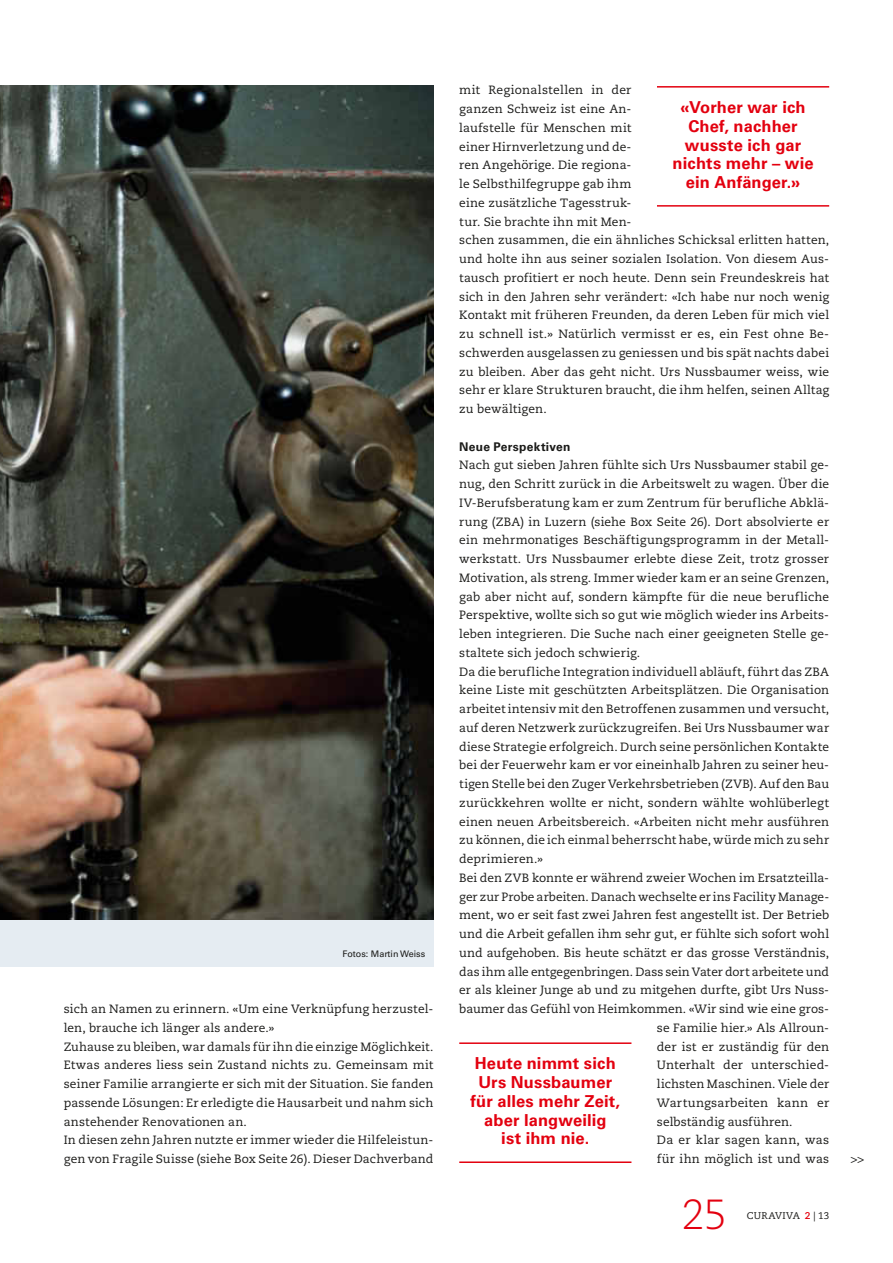
<style>
.page{position:relative;width:893px;height:1263px;background:#fff}
.page>*{position:absolute;margin:0;border:0;box-sizing:border-box;transform-origin:0 0}
.t1{font:300 42px "Caecilia LT Std";color:#e3000f}
.t2{font:700 16.5px/18.8px "Univers LT Std";letter-spacing:.01em;color:#e3000f;text-align:center}
.t3{font:12px/18.8px "Caecilia LT Std";letter-spacing:.01em;color:#1a1a18}
.t4{font:700 12px "Univers LT Std";letter-spacing:.025em;color:#1a1a18}
.t5{font:9.75px "Caecilia LT Std";letter-spacing:.035em;color:#1a1a18}
.t6{font:9px "Univers LT Std";color:#1a1a18}
.s1{font-weight:700;color:#e3000f}
</style>
<div class="page">
<hr style="left:459px;top:1042px;width:172px;height:2px;background:#e3000f">
<hr style="left:459px;top:1161px;width:172px;height:2px;background:#e3000f">
<div style="left:0;top:919px;width:434px;height:48px;background:#e5ecf2"></div>
<img style="left:0;top:85px;width:434px;height:834px">
<hr style="left:657px;top:86px;width:172px;height:2px;background:#e3000f">
<hr style="left:657px;top:205px;width:172px;height:2px;background:#e3000f">
<p class="t6" style="left:342px;top:948px;width:84px">Fotos: Martin Weiss</p>
<p class="t3" style="left:64px;top:1000px;width:371px">sich an Namen zu erinnern. «Um eine Verknüpfung herzustel&shy;len, brauche ich länger als andere.»<br>Zuhause zu bleiben, war damals für ihn die einzige Möglichkeit.<br>Etwas anderes liess sein Zustand nichts zu. Gemeinsam mit seiner Familie arrangierte er sich mit der Situation. Sie fanden passende Lösungen: Er erledigte die Hausarbeit und nahm sich anstehender Renovationen an.<br>In diesen zehn Jahren nutzte er immer wieder die Hilfeleistun&shy;gen von Fragile Suisse (siehe Box Seite 26). Dieser Dachverband</p>
<p class="t3" style="left:459px;top:81px;width:371px">mit Regionalstellen in der<br>ganzen Schweiz ist eine An-<br>laufstelle für Menschen mit<br>einer Hirnverletzung und de-<br>ren Angehörige. Die regiona-<br>le Selbsthilfegruppe gab ihm<br>eine zusätzliche Tagesstruk-<br>tur. Sie brachte ihn mit Men-<br>schen zusammen, die ein ähnliches Schicksal erlitten hatten, und holte ihn aus seiner sozialen Isolation. Von diesem Aus&shy;tausch profitiert er noch heute. Denn sein Freundeskreis hat sich in den Jahren sehr verändert: «Ich habe nur noch wenig Kontakt mit früheren Freunden, da deren Leben für mich viel zu schnell ist.» Natürlich vermisst er es, ein Fest ohne Be&shy;schwerden ausgelassen zu geniessen und bis spät nachts dabei zu bleiben. Aber das geht nicht. Urs Nussbaumer weiss, wie sehr er klare Strukturen braucht, die ihm helfen, seinen Alltag zu bewältigen.</p>
<p class="t4" style="left:459px;top:439px;width:113px">Neue Perspektiven</p>
<p class="t3" style="left:459px;top:456px;width:371px">Nach gut sieben Jahren fühlte sich Urs Nussbaumer stabil ge-</p>
<p class="t3" style="left:459px;top:475px;width:371px">nug, den Schritt zurück in die Arbeitswelt zu wagen. Über die</p>
<p class="t3" style="left:459px;top:493px;width:371px">IV-Berufsberatung kam er zum Zentrum für berufliche Abklä-</p>
<p class="t3" style="left:459px;top:512px;width:371px">rung (ZBA) in Luzern (siehe Box Seite 26). Dort absolvierte er</p>
<p class="t3" style="left:459px;top:531px;width:371px">ein mehrmonatiges Beschäftigungsprogramm in der Metall-</p>
<p class="t3" style="left:459px;top:550px;width:371px">werkstatt. Urs Nussbaumer erlebte diese Zeit, trotz grosser</p>
<p class="t3" style="left:459px;top:569px;width:371px">Motivation, als streng. Immer wieder kam er an seine Grenzen,</p>
<p class="t3" style="left:459px;top:587px;width:371px">gab aber nicht auf, sondern kämpfte für die neue berufliche</p>
<p class="t3" style="left:459px;top:606px;width:371px">Perspektive, wollte sich so gut wie möglich wieder ins Arbeits-</p>
<p class="t3" style="left:459px;top:625px;width:371px">leben integrieren. Die Suche nach einer geeigneten Stelle ge-</p>
<p class="t3" style="left:459px;top:643px;width:182px">staltete sich jedoch schwierig.</p>
<p class="t3" style="left:459px;top:662px;width:371px">Da die berufliche Integration individuell abläuft, führt das ZBA</p>
<p class="t3" style="left:459px;top:681px;width:371px">keine Liste mit geschützten Arbeitsplätzen. Die Organisation</p>
<p class="t3" style="left:459px;top:700px;width:371px">arbeitet intensiv mit den Betroffenen zusammen und versucht,</p>
<p class="t3" style="left:459px;top:719px;width:371px">auf deren Netzwerk zurückzugreifen. Bei Urs Nussbaumer war</p>
<p class="t3" style="left:459px;top:737px;width:371px">diese Strategie erfolgreich. Durch seine persönlichen Kontakte</p>
<p class="t3" style="left:459px;top:756px;width:371px">bei der Feuerwehr kam er vor eineinhalb Jahren zu seiner heu-</p>
<p class="t3" style="left:459px;top:775px;width:371px">tigen Stelle bei den Zuger Verkehrsbetrieben (ZVB). Auf den Bau</p>
<p class="t3" style="left:459px;top:794px;width:371px">zurückkehren wollte er nicht, sondern wählte wohlüberlegt</p>
<p class="t3" style="left:459px;top:812px;width:371px">einen neuen Arbeitsbereich. «Arbeiten nicht mehr ausführen</p>
<p class="t3" style="left:459px;top:831px;width:371px">zu können, die ich einmal beherrscht habe, würde mich zu sehr</p>
<p class="t3" style="left:459px;top:850px;width:85px">deprimieren.»</p>
<p class="t3" style="left:459px;top:869px;width:371px">Bei den ZVB konnte er während zweier Wochen im Ersatzteilla-</p>
<p class="t3" style="left:459px;top:887px;width:371px">ger zur Probe arbeiten. Danach wechselte er ins Facility Manage-</p>
<p class="t3" style="left:459px;top:906px;width:371px">ment, wo er seit fast zwei Jahren fest angestellt ist. Der Betrieb</p>
<p class="t3" style="left:459px;top:925px;width:371px">und die Arbeit gefallen ihm sehr gut, er fühlte sich sofort wohl</p>
<p class="t3" style="left:459px;top:944px;width:371px">und aufgehoben. Bis heute schätzt er das grosse Verständnis,</p>
<p class="t3" style="left:459px;top:962px;width:371px">das ihm alle entgegenbringen. Dass sein Vater dort arbeitete und</p>
<p class="t3" style="left:459px;top:981px;width:371px">er als kleiner Junge ab und zu mitgehen durfte, gibt Urs Nuss-</p>
<p class="t3" style="left:459px;top:1000px;width:371px">baumer das Gefühl von Heimkommen. «Wir sind wie eine gros-</p>
<p class="t3" style="left:657px;top:1019px;width:174px">se Familie hier.» Als Allroun-</p>
<p class="t3" style="left:657px;top:1037px;width:174px">der ist er zuständig für den</p>
<p class="t3" style="left:657px;top:1056px;width:174px">Unterhalt der unterschied-</p>
<p class="t3" style="left:657px;top:1075px;width:174px">lichsten Maschinen. Viele der</p>
<p class="t3" style="left:657px;top:1094px;width:174px">Wartungsarbeiten kann er</p>
<p class="t3" style="left:657px;top:1112px;width:137px">selbständig ausführen.</p>
<p class="t3" style="left:657px;top:1131px;width:174px">Da er klar sagen kann, was</p>
<p class="t3" style="left:657px;top:1150px;width:174px">für ihn möglich ist und was</p>
<p class="t2" style="left:673px;top:98px;width:142px">«Vorher war ich<br>Chef, nachher wusste ich gar nichts mehr – wie ein Anfänger.»</p>
<p class="t2" style="left:471px;top:1054px;width:151px">Heute nimmt sich<br>Urs Nussbaumer für alles mehr Zeit, aber langweilig<br>ist ihm nie.</p>
<p class="t1" style="left:681px;top:1191px;width:47px">25</p>
<p class="t5" style="left:747px;top:1210px;width:84px">CURAVIVA <span class="s1">2</span> | 13</p>
<p class="t3" style="left:850px;top:1150px;width:15px">&gt;&gt;</p>
</div>
